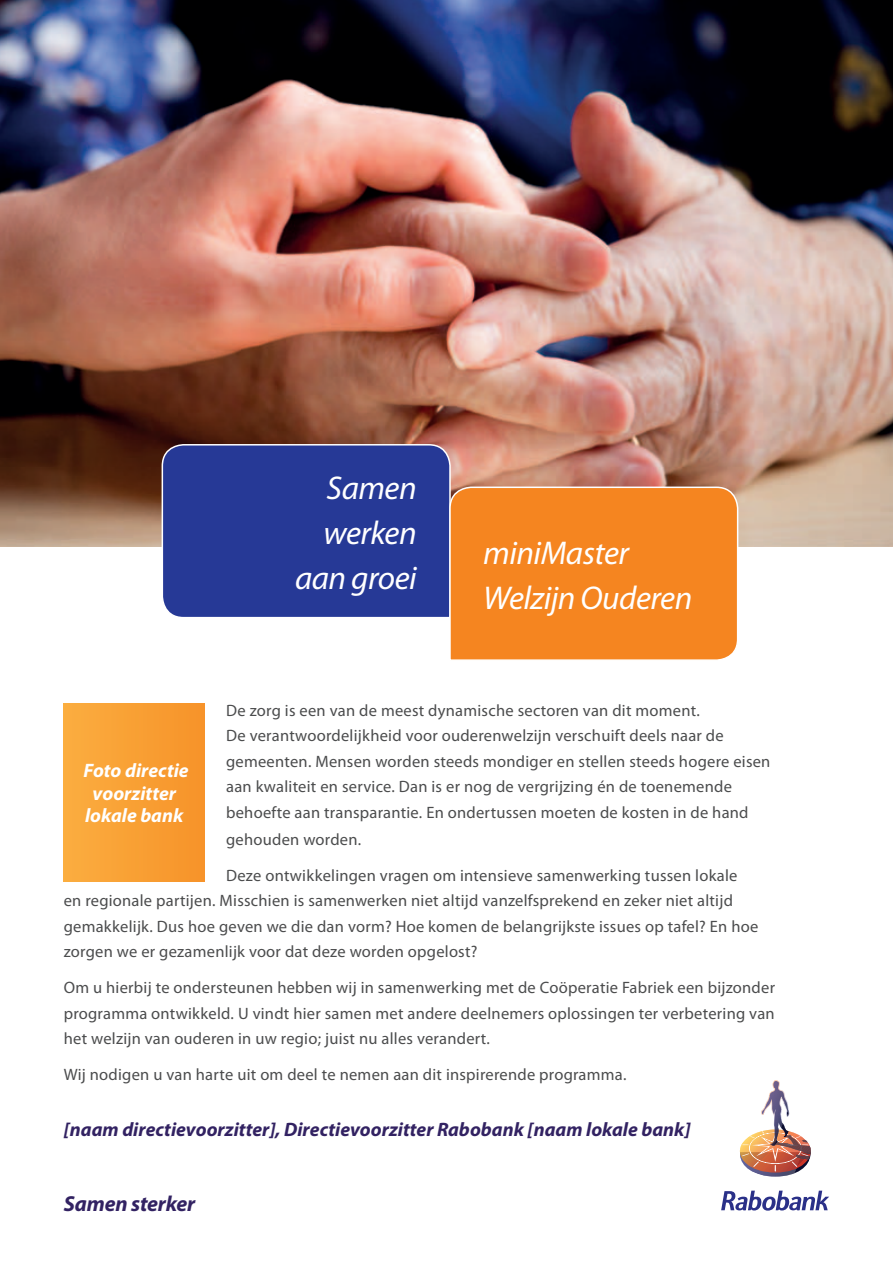
<style>
.page{position:relative;width:893px;height:1263px;background:#fff}
.page>*{position:absolute;margin:0;border:0;box-sizing:border-box;transform-origin:0 0}
.t1{font:italic 33px/45px "Myriad Pro";letter-spacing:-.015em;color:#fff;text-align:right}
.t2{font:italic 700 21.75px "Myriad Pro";letter-spacing:-.01em;color:#322262}
.t3{font:italic 700 19.5px "Myriad Pro";color:#322262}
.t4{font:italic 700 19.5px/22.5px "Myriad Pro";color:#fff;text-align:center}
.t5{font:16.5px/25.5px "Myriad Pro";letter-spacing:.015em;color:#4b4c4d}
</style>
<div class="page">
<img style="left:0;top:0;width:893px;height:546px">
<svg style="left:721px;top:1190px;width:108px;height:20px"></svg>
<img style="left:739px;top:1080px;width:72px;height:96px">
<div style="left:161px;top:443px;width:290px;height:174px;background:#263996"></div>
<div style="left:448px;top:486px;width:291px;height:174px;background:#f58520"></div>
<div style="left:64px;top:703px;width:141px;height:178px;background:#f9a034"></div>
<h1 class="t1" style="left:295px;top:464px;width:123px">Samen werken aan groei</h1>
<h1 class="t1" style="left:483px;top:529px;width:211px;text-align:left">miniMaster<br>Welzijn Ouderen</h1>
<p class="t5" style="left:226px;top:697px;width:546px">De zorg is een van de meest dynamische sectoren van dit moment.<br>De verantwoordelijkheid voor ouderenwelzijn verschuift deels naar de gemeenten. Mensen worden steeds mondiger en stellen steeds hogere eisen aan kwaliteit en service. Dan is er nog de vergrijzing én de toenemende behoefte aan transparantie. En ondertussen moeten de kosten in de hand</p>
<p class="t5" style="left:226px;top:821px;width:513px;line-height:36px">gehouden worden.<br>Deze ontwikkelingen vragen om intensieve samenwerking tussen lokale</p>
<p class="t5" style="left:64px;top:888px;width:696px">en regionale partijen. Misschien is samenwerken niet altijd vanzelfsprekend en zeker niet altijd gemakkelijk. Dus hoe geven we die dan vorm? Hoe komen de belangrijkste issues op tafel? En hoe zorgen we er gezamenlijk voor dat deze worden opgelost?</p>
<p class="t5" style="left:64px;top:975px;width:713px;text-align:justify">Om u hierbij te ondersteunen hebben wij in samenwerking met de Coöperatie Fabriek een bijzonder programma ontwikkeld. U vindt hier samen met andere deelnemers oplossingen ter verbetering van het welzijn van ouderen in uw regio; juist nu alles verandert.</p>
<p class="t5" style="left:64px;top:1062px;width:564px">Wij nodigen u van harte uit om deel te nemen aan dit inspirerende programma.</p>
<p class="t3" style="left:64px;top:1116px;width:628px">[naam directievoorzitter], Directievoorzitter Rabobank [naam lokale bank]</p>
<p class="t4" style="left:84px;top:759px;width:107px">Foto directie voorzitter lokale bank</p>
<h2 class="t2" style="left:64px;top:1189px;width:133px">Samen sterker</h2>
</div>
